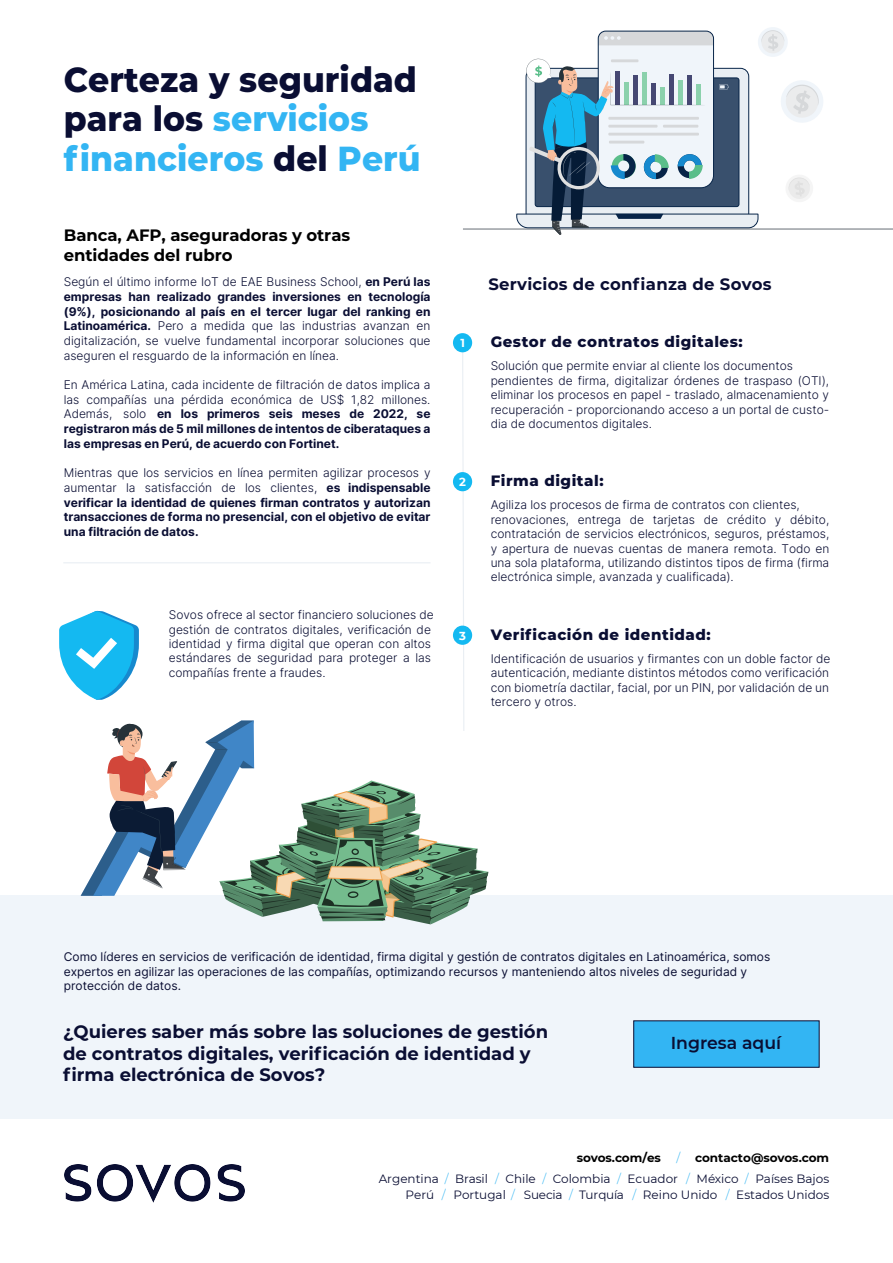
<style>
.page{position:relative;width:893px;height:1263px;background:#fff}
.page>*{position:absolute;margin:0;border:0;box-sizing:border-box;transform-origin:0 0}
.t1{font:800 34.8px/39.6px "Montserrat";color:#0a0e33;scale:.95 1}
.t2{font:700 18px/21.6px "Montserrat";color:#0a0e33}
.t3{font:600 17.25px "Montserrat";color:#0a0e33}
.t4{font:700 16.5px/19.8px "Montserrat";letter-spacing:-.005em;color:#000}
.t5{font:700 16.5px "Montserrat";letter-spacing:.015em;color:#0a0e33}
.t6{font:800 15px "Montserrat";letter-spacing:.035em;color:#0a0e33}
.t7{font:300 12px/14.4px "Inter";color:#0a0e33}
.t8{font:700 12px/14.7px "Inter";color:#0a0e33;text-align:justify}
.t9{font:12px/14.4px "Inter";color:#0a0e33}
.t10{font:12px "Montserrat";color:#0a0e33}
.t11{font:700 12px "Montserrat";color:#010101}
.t12{font:300 12px "Montserrat";color:#33b5f3}
.t13{font:12px "Montserrat";letter-spacing:-.025em;color:#0a0e33}
.t14{font:700 11.55px "Montserrat";color:#fff}
.s1{color:#33b5f3}
.s2{font-weight:700}
.s3{font-weight:300}
.s4{font-weight:300;color:#33b5f3}
</style>
<div class="page">
<div style="left:0;top:895px;width:893px;height:224px;background:#f0f5fa"></div>
<svg style="left:59px;top:342px;width:429px;height:582px"></svg>
<hr style="left:463px;top:228px;width:430px;height:2px;background:#999ea3">
<div style="left:758px;top:27px;width:30px;height:30px;background:#f0f5fa;border-radius:50%"></div>
<svg style="left:516px;top:30px;width:310px;height:205px"></svg>
<div style="left:453px;top:626px;width:19px;height:19px;background:#14b9f1;border-radius:50%"></div>
<div style="left:453px;top:472px;width:19px;height:19px;background:#14b9f1;border-radius:50%"></div>
<div style="left:453px;top:333px;width:19px;height:19px;background:#14b9f1;border-radius:50%"></div>
<img style="left:64px;top:1165px;width:180px;height:37px">
<div style="left:633px;top:1020px;width:186px;height:48px;background:#33b5f3;border:1px solid #0a0e33"></div>
<h1 class="t1" style="left:64px;top:58px;width:377px">Certeza y seguridad para los <span class="s1">servicios financieros</span> del <span class="s1">Perú</span></h1>
<h3 class="t4" style="left:64px;top:225px;width:288px">Banca, AFP, aseguradoras y otras entidades del rubro</h3>
<p class="t7" style="left:64px;top:274px;width:368px;text-align:justify">Según el último informe IoT de EAE Business School, <span class="s2">en Perú las empresas han realizado grandes inversiones en tecnología (9%), posicionando al país en el tercer lugar del ranking en Latinoamérica.</span> Pero a medida que las industrias avanzan en digitalización, se vuelve fundamental incorporar soluciones que aseguren el resguardo de la información en línea.</p>
<p class="t8" style="left:64px;top:377px;width:368px"><span class="s3">En América Latina, cada incidente de filtración de datos implica a las compañías una pérdida económica de US$ 1,82 millones.<br>Además, solo</span> en los primeros seis meses de 2022, se registraron más de 5 mil millones de intentos de ciberataques a las empresas en Perú, de acuerdo con Fortinet.</p>
<p class="t8" style="left:64px;top:465px;width:368px"><span class="s3">Mientras que los servicios en línea permiten agilizar procesos y aumentar la satisfacción de los clientes,</span> es indispensable verificar la identidad de quienes firman contratos y autorizan transacciones de forma no presencial, con el objetivo de evitar una filtración de datos.</p>
<p class="t7" style="left:169px;top:607px;width:267px">Sovos ofrece al sector financiero soluciones de gestión de contratos digitales, verificación de identidad y firma digital que operan con altos estándares de seguridad para proteger a las compañías frente a fraudes.</p>
<p class="t14" style="left:460px;top:335px;width:6px">1</p>
<p class="t14" style="left:459px;top:474px;width:8px">2</p>
<h3 class="t5" style="left:488px;top:272px;width:285px">Servicios de confianza de Sovos</h3>
<p class="t6" style="left:491px;top:331px;width:254px">Gestor de contratos digitales:</p>
<p class="t7" style="left:491px;top:359px;width:340px">Solución que permite enviar al cliente los documentos pendientes de firma, digitalizar órdenes de traspaso (OTI), eliminar los procesos en papel - traslado, almacenamiento y recuperación - proporcionando acceso a un portal de custo&shy;dia de documentos digitales.</p>
<p class="t6" style="left:491px;top:470px;width:114px">Firma digital:</p>
<p class="t7" style="left:491px;top:497px;width:340px">Agiliza los procesos de firma de contratos con clientes, renovaciones, entrega de tarjetas de crédito y débito, contratación de servicios electrónicos, seguros, préstamos, y apertura de nuevas cuentas de manera remota. Todo en una sola plataforma, utilizando distintos tipos de firma (firma electrónica simple, avanzada y cualificada).</p>
<p class="t14" style="left:459px;top:627px;width:8px">3</p>
<p class="t6" style="left:491px;top:623px;width:222px">Verificación de identidad:</p>
<p class="t7" style="left:491px;top:651px;width:341px;text-align:justify">Identificación de usuarios y firmantes con un doble factor de autenticación, mediante distintos métodos como verificación con biometría dactilar, facial, por un PIN, por validación de un tercero y otros.</p>
<p class="t9" style="left:64px;top:949px;width:708px">Como líderes en servicios de verificación de identidad, firma digital y gestión de contratos digitales en Latinoamérica, somos expertos en agilizar las operaciones de las compañías, optimizando recursos y manteniendo altos niveles de seguridad y protección de datos.</p>
<h2 class="t2" style="left:63px;top:1020px;width:487px">¿Quieres saber más sobre las soluciones de gestión de contratos digitales, verificación de identidad y firma electrónica de Sovos?</h2>
<h3 class="t3" style="left:671px;top:1031px;width:112px">Ingresa aquí</h3>
<p class="t11" style="left:577px;top:1149px;width:86px">sovos.com/es</p>
<p class="t11" style="left:677px;top:1149px;width:154px"><span class="s4">/</span> contacto@sovos.com</p>
<p class="t12" style="left:445px;top:1170px;width:5px">/</p>
<p class="t12" style="left:495px;top:1170px;width:5px">/</p>
<p class="t12" style="left:542px;top:1170px;width:5px">/</p>
<p class="t12" style="left:617px;top:1170px;width:5px">/</p>
<p class="t12" style="left:686px;top:1170px;width:5px">/</p>
<p class="t12" style="left:745px;top:1170px;width:5px">/</p>
<p class="t12" style="left:511px;top:1187px;width:5px">/</p>
<p class="t12" style="left:569px;top:1187px;width:5px">/</p>
<p class="t12" style="left:632px;top:1187px;width:5px">/</p>
<p class="t12" style="left:726px;top:1187px;width:5px">/</p>
<p class="t10" style="left:379px;top:1170px;width:62px">Argentina</p>
<p class="t10" style="left:455px;top:1170px;width:34px">Brasil</p>
<p class="t10" style="left:505px;top:1170px;width:32px">Chile</p>
<p class="t10" style="left:553px;top:1170px;width:59px">Colombia</p>
<p class="t10" style="left:628px;top:1170px;width:52px">Ecuador</p>
<p class="t10" style="left:696px;top:1170px;width:44px">México</p>
<p class="t10" style="left:755px;top:1170px;width:75px">Países Bajos</p>
<p class="t10" style="left:406px;top:1187px;width:102px">Perú <span class="s4">/</span> Portugal</p>
<p class="t10" style="left:524px;top:1187px;width:40px">Suecia</p>
<p class="t13" style="left:579px;top:1187px;width:46px">Turquía</p>
<p class="t10" style="left:643px;top:1187px;width:76px">Reino Unido</p>
<p class="t10" style="left:736px;top:1187px;width:94px">Estados Unidos</p>
</div>
